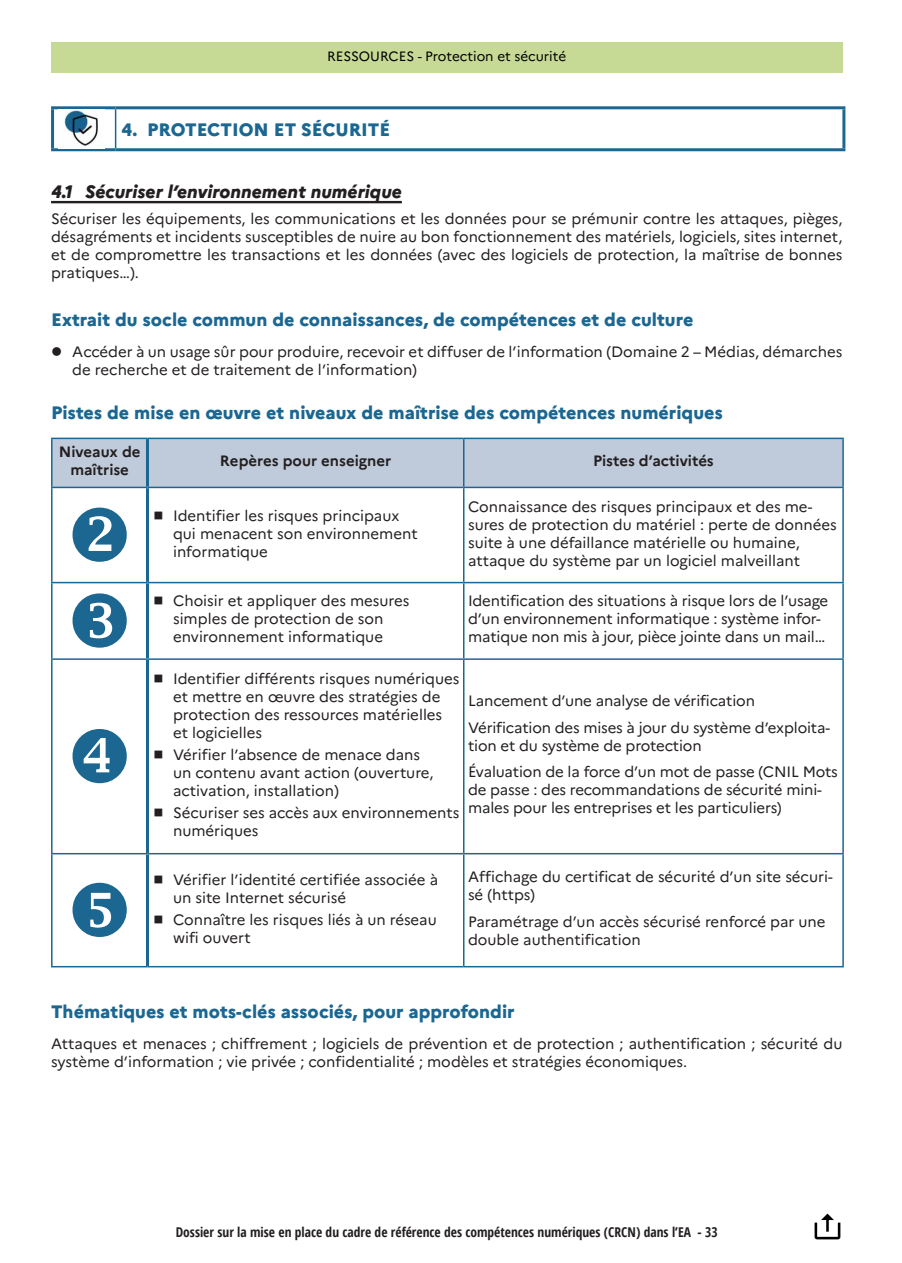
<style>
.page{position:relative;width:902px;height:1263px;background:#fff}
.page>*{position:absolute;margin:0;border:0;box-sizing:border-box;transform-origin:0 0}
.Sous_1-1_et_titre_ta{font:800 18px "Marianne";color:#1c6791}
._1-1_Inter-titre_Con{font:italic 800 18px "Marianne";color:#231f20}
.PUCES_Texte-chiffres{font:800 18px "Marianne";color:#1c6791}
.TEXTE_ARTICLES{font:15px/18px "Marianne";color:#231f20}
.Texte-colonne_tablea{font:15px/18px "Marianne";letter-spacing:-.01em;color:#231f20}
.Titre_colonne-SPS_10{font:700 15px/18px "Marianne";color:#231f20;text-align:center}
.t1{font:700 13.5px "Open Sans Condensed";color:#231f20}
.RAPPEL-TITRE_Partie{font:13.5px "Marianne";color:#000}
</style>
<div class="page">
<img style="left:814px;top:1213px;width:27px;height:27px">
<div style="left:51px;top:43px;width:791px;height:30px;background:#c7da95"></div>
<hr style="left:51px;top:201px;width:351px;height:2px;background:#231f20">
<hr style="left:51px;top:106px;width:65px;height:3px;background:#1c6791">
<hr style="left:51px;top:109px;width:3px;height:39px;background:#1c6791">
<hr style="left:116px;top:106px;width:729px;height:3px;background:#1c6791">
<hr style="left:842px;top:109px;width:3px;height:39px;background:#1c6791">
<hr style="left:51px;top:148px;width:65px;height:3px;background:#1c6791">
<hr style="left:116px;top:148px;width:729px;height:3px;background:#1c6791">
<hr style="left:115px;top:109px;width:1px;height:39px;background:#1c6791">
<img style="left:64px;top:110px;width:34px;height:36px">
<div style="left:53px;top:439px;width:789px;height:48px;background:#bfcada"></div>
<hr style="left:51px;top:438px;width:96px;height:1px;background:#1c6791">
<hr style="left:51px;top:439px;width:2px;height:48px;background:#1c6791">
<hr style="left:147px;top:438px;width:316px;height:1px;background:#1c6791">
<hr style="left:463px;top:438px;width:380px;height:1px;background:#1c6791">
<hr style="left:463px;top:439px;width:1px;height:48px;background:#1c6791">
<hr style="left:842px;top:439px;width:1px;height:48px;background:#1c6791">
<hr style="left:51px;top:487px;width:96px;height:1px;background:#1c6791">
<hr style="left:51px;top:488px;width:2px;height:94px;background:#1c6791">
<hr style="left:147px;top:487px;width:316px;height:1px;background:#1c6791">
<hr style="left:463px;top:487px;width:380px;height:1px;background:#1c6791">
<hr style="left:463px;top:488px;width:1px;height:94px;background:#1c6791">
<hr style="left:842px;top:488px;width:1px;height:94px;background:#1c6791">
<hr style="left:51px;top:582px;width:96px;height:1px;background:#1c6791">
<hr style="left:51px;top:583px;width:2px;height:75px;background:#1c6791">
<hr style="left:147px;top:582px;width:316px;height:1px;background:#1c6791">
<hr style="left:463px;top:582px;width:380px;height:1px;background:#1c6791">
<hr style="left:463px;top:583px;width:1px;height:75px;background:#1c6791">
<hr style="left:842px;top:583px;width:1px;height:75px;background:#1c6791">
<hr style="left:51px;top:658px;width:96px;height:2px;background:#1c6791">
<hr style="left:51px;top:660px;width:2px;height:193px;background:#1c6791">
<hr style="left:147px;top:658px;width:316px;height:2px;background:#1c6791">
<hr style="left:463px;top:658px;width:380px;height:2px;background:#1c6791">
<hr style="left:463px;top:660px;width:1px;height:193px;background:#1c6791">
<hr style="left:842px;top:660px;width:1px;height:193px;background:#1c6791">
<hr style="left:51px;top:853px;width:96px;height:1px;background:#1c6791">
<hr style="left:51px;top:854px;width:2px;height:112px;background:#1c6791">
<hr style="left:147px;top:853px;width:316px;height:1px;background:#1c6791">
<hr style="left:463px;top:853px;width:380px;height:1px;background:#1c6791">
<hr style="left:463px;top:854px;width:1px;height:112px;background:#1c6791">
<hr style="left:842px;top:854px;width:1px;height:112px;background:#1c6791">
<hr style="left:51px;top:966px;width:96px;height:1px;background:#1c6791">
<hr style="left:147px;top:966px;width:316px;height:1px;background:#1c6791">
<hr style="left:463px;top:966px;width:380px;height:1px;background:#1c6791">
<hr style="left:146px;top:439px;width:3px;height:48px;background:#1c6791">
<hr style="left:146px;top:488px;width:3px;height:94px;background:#1c6791">
<hr style="left:146px;top:583px;width:3px;height:75px;background:#1c6791">
<hr style="left:146px;top:660px;width:3px;height:193px;background:#1c6791">
<hr style="left:146px;top:854px;width:3px;height:112px;background:#1c6791">
<p class="RAPPEL-TITRE_Partie" style="left:327px;top:48px;width:240px">RESSOURCES - Protection et sécurité</p>
<p class="PUCES_Texte-chiffres" style="left:122px;top:118px;width:270px">4. PROTECTION ET SÉCURITÉ</p>
<p class="_1-1_Inter-titre_Con" style="left:51px;top:180px;width:352px">4.1 Sécuriser l’environnement numérique</p>
<p class="TEXTE_ARTICLES" style="left:51px;top:210px;width:792px;text-align:justify">Sécuriser les équipements, les communications et les données pour se prémunir contre les attaques, pièges, désagréments et incidents susceptibles de nuire au bon fonctionnement des matériels, logiciels, sites internet, et de compromettre les transactions et les données (avec des logiciels de protection, la maîtrise de bonnes pratiques…).</p>
<p class="Sous_1-1_et_titre_ta" style="left:51px;top:309px;width:643px">Extrait du socle commun de connaissances, de compétences et de culture</p>
<p class="TEXTE_ARTICLES" style="left:72px;top:343px;width:771px">Accéder à un usage sûr pour produire, recevoir et diffuser de l’information (Domaine 2 – Médias, démarches de recherche et de traitement de l’information)</p>
<p class="Sous_1-1_et_titre_ta" style="left:51px;top:401px;width:673px">Pistes de mise en œuvre et niveaux de maîtrise des compétences numériques</p>
<p class="Titre_colonne-SPS_10" style="left:59px;top:443px;width:83px">Niveaux de maîtrise</p>
<p class="Titre_colonne-SPS_10" style="left:220px;top:452px;width:173px">Repères pour enseigner</p>
<p class="Titre_colonne-SPS_10" style="left:593px;top:452px;width:122px">Pistes d’activités</p>
<p class="TEXTE_ARTICLES" style="left:173px;top:506px;width:246px">Identifier les risques principaux qui menacent son environnement informatique</p>
<p class="Texte-colonne_tablea" style="left:468px;top:497px;width:370px">Connaissance des risques principaux et des me&shy;sures de protection du matériel : perte de données suite à une défaillance matérielle ou humaine, attaque du système par un logiciel malveillant</p>
<p class="TEXTE_ARTICLES" style="left:173px;top:592px;width:238px">Choisir et appliquer des mesures simples de protection de son environnement informatique</p>
<p class="Texte-colonne_tablea" style="left:468px;top:592px;width:362px">Identification des situations à risque lors de l’usage d’un environnement informatique : système infor&shy;matique non mis à jour, pièce jointe dans un mail…</p>
<p class="TEXTE_ARTICLES" style="left:173px;top:669px;width:288px">Identifier différents risques numériques et mettre en œuvre des stratégies de protection des ressources matérielles et logicielles</p>
<p class="TEXTE_ARTICLES" style="left:173px;top:745px;width:262px">Vérifier l’absence de menace dans un contenu avant action (ouverture, activation, installation)</p>
<p class="TEXTE_ARTICLES" style="left:173px;top:804px;width:288px">Sécuriser ses accès aux environnements numériques</p>
<p class="Texte-colonne_tablea" style="left:468px;top:692px;width:288px">Lancement d’une analyse de vérification</p>
<p class="Texte-colonne_tablea" style="left:468px;top:718px;width:363px">Vérification des mises à jour du système d’exploita&shy;tion et du système de protection</p>
<p class="Texte-colonne_tablea" style="left:468px;top:763px;width:371px">Évaluation de la force d’un mot de passe (CNIL Mots de passe : des recommandations de sécurité mini&shy;males pour les entreprises et les particuliers)</p>
<p class="TEXTE_ARTICLES" style="left:173px;top:870px;width:266px">Vérifier l’identité certifiée associée à un site Internet sécurisé</p>
<p class="TEXTE_ARTICLES" style="left:173px;top:910px;width:265px">Connaître les risques liés à un réseau wifi ouvert</p>
<p class="Texte-colonne_tablea" style="left:468px;top:868px;width:366px">Affichage du certificat de sécurité d’un site sécuri&shy;sé (https)</p>
<p class="Texte-colonne_tablea" style="left:468px;top:912px;width:359px">Paramétrage d’un accès sécurisé renforcé par une double authentification</p>
<p class="Sous_1-1_et_titre_ta" style="left:51px;top:1001px;width:465px">Thématiques et mots-clés associés, pour approfondir</p>
<p class="TEXTE_ARTICLES" style="left:51px;top:1034px;width:792px">Attaques et menaces ; chiffrement ; logiciels de prévention et de protection ; authentification ; sécurité du système d’information ; vie privée ; confidentialité ; modèles et stratégies économiques.</p>
<p class="t1" style="left:176px;top:1223px;width:543px">Dossier sur la mise en place du cadre de référence des compétences numériques (CRCN) dans l’EA - 33</p>
</div>
